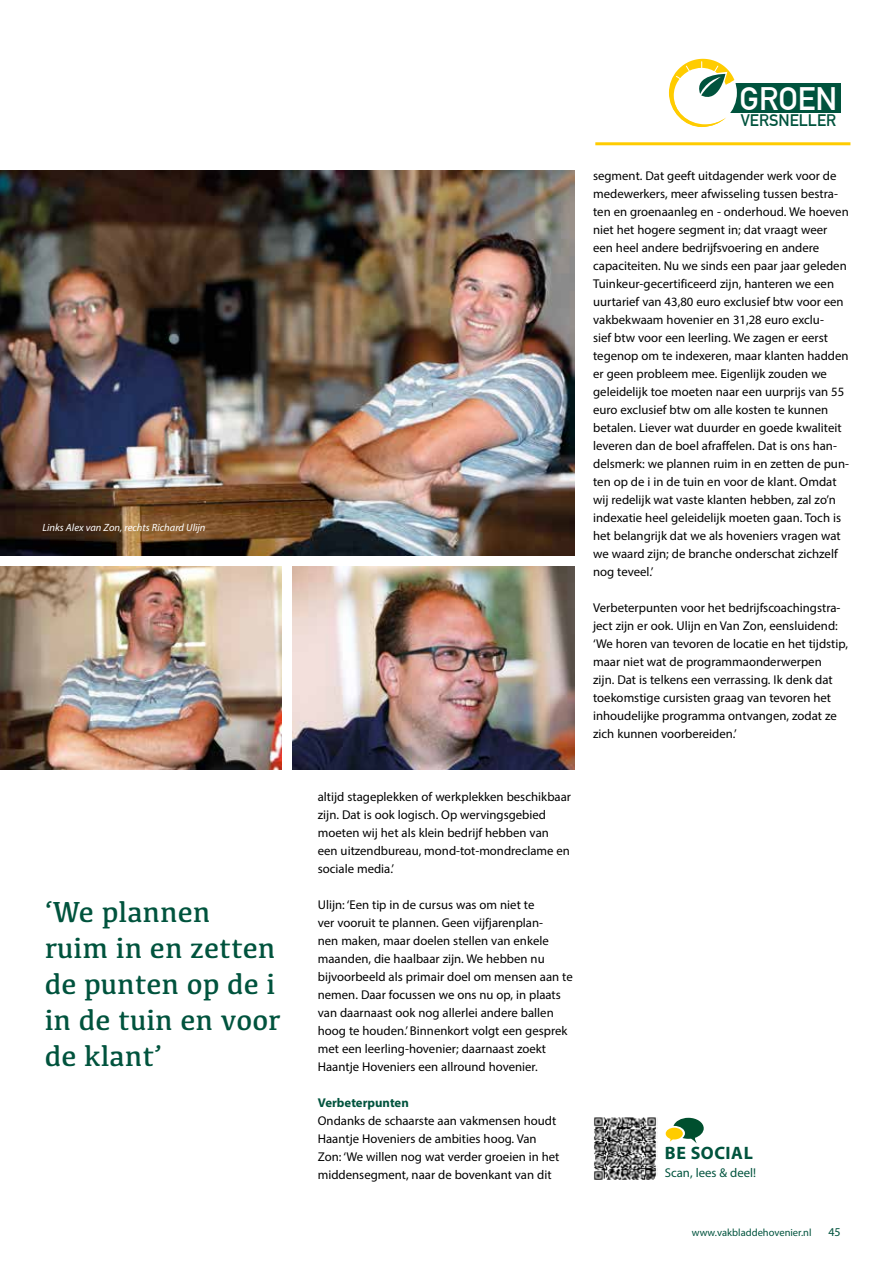
<style>
.page{position:relative;width:893px;height:1263px;background:#fff}
.page>*{position:absolute;margin:0;border:0;box-sizing:border-box;transform-origin:0 0}
.t1{font:700 31.8px "DIN Alternate";color:#fff}
.t2{font:30px/36px "Kefa";color:#00533d}
.t3{font:700 18px "Myriad Pro";letter-spacing:.03em;color:#00533d}
.t4{font:700 16.35px "DIN Alternate";color:#00533d}
.t5{font:12.75px/18px "Myriad Pro";color:#000}
.t6{font:12.75px "Myriad Pro";color:#00533d}
.t7{font:700 12.75px "Myriad Pro";color:#00533d}
.t8{font:12px "Myriad Pro";color:#00533d}
.t9{font:italic 10.5px "Myriad Pro";color:#fff}
.t10{font:10.5px "Myriad Pro";color:#00533d}
</style>
<div class="page">
<hr style="left:595px;top:142px;width:255px;height:3px;background:#fc0">
<img style="left:0;top:566px;width:281px;height:204px">
<img style="left:293px;top:566px;width:281px;height:204px">
<img style="left:0;top:170px;width:574px;height:386px">
<div style="left:728px;top:84px;width:113px;height:29px;background:#00533d"></div>
<svg style="left:669px;top:59px;width:65px;height:68px"></svg>
<img style="left:594px;top:1117px;width:64px;height:62px">
<svg style="left:666px;top:1118px;width:38px;height:25px"></svg>
<p class="t9" style="left:43px;top:521px;width:165px">Links Alex van Zon, rechts Richard Ulijn</p>
<h2 class="t2" style="left:45px;top:893px;width:238px">‘We plannen ruim in en zetten de punten op de i in de tuin en voor de klant’</h2>
<h1 class="t1" style="left:740px;top:74px;width:99px">GROEN</h1>
<p class="t4" style="left:741px;top:108px;width:97px">VERSNELLER</p>
<p class="t5" style="left:593px;top:167px;width:257px">segment. Dat geeft uitdagender werk voor de medewerkers, meer afwisseling tussen bestra&shy;ten en groenaanleg en - onderhoud. We hoeven niet het hogere segment in; dat vraagt weer een heel andere bedrijfsvoering en andere capaciteiten. Nu we sinds een paar jaar geleden Tuinkeur-gecertificeerd zijn, hanteren we een uurtarief van 43,80 euro exclusief btw voor een vakbekwaam hovenier en 31,28 euro exclu-<br>sief btw voor een leerling. We zagen er eerst tegenop om te indexeren, maar klanten hadden er geen probleem mee. Eigenlijk zouden we geleidelijk toe moeten naar een uurprijs van 55 euro exclusief btw om alle kosten te kunnen betalen. Liever wat duurder en goede kwaliteit leveren dan de boel afraffelen. Dat is ons han&shy;delsmerk: we plannen ruim in en zetten de pun&shy;ten op de i in de tuin en voor de klant. Omdat wij redelijk wat vaste klanten hebben, zal zo’n indexatie heel geleidelijk moeten gaan. Toch is het belangrijk dat we als hoveniers vragen wat we waard zijn; de branche onderschat zichzelf nog teveel.’</p>
<p class="t5" style="left:593px;top:599px;width:256px">Verbeterpunten voor het bedrijfscoachingstra&shy;ject zijn er ook. Ulijn en Van Zon, eensluidend: ‘We horen van tevoren de locatie en het tijdstip, maar niet wat de programmaonderwerpen<br>zijn. Dat is telkens een verrassing. Ik denk dat toekomstige cursisten graag van tevoren het inhoudelijke programma ontvangen, zodat ze zich kunnen voorbereiden.’</p>
<p class="t5" style="left:318px;top:788px;width:255px">altijd stageplekken of werkplekken beschikbaar zijn. Dat is ook logisch. Op wervingsgebied moeten wij het als klein bedrijf hebben van een uitzendbureau, mond-tot-mondreclame en sociale media.’</p>
<p class="t5" style="left:318px;top:896px;width:256px">Ulijn: ‘Een tip in de cursus was om niet te<br>ver vooruit te plannen. Geen vijfjarenplan-<br>nen maken, maar doelen stellen van enkele maanden, die haalbaar zijn. We hebben nu bijvoorbeeld als primair doel om mensen aan te nemen. Daar focussen we ons nu op, in plaats van daarnaast ook nog allerlei andere ballen hoog te houden.’ Binnenkort volgt een gesprek met een leerling-hovenier; daarnaast zoekt Haantje Hoveniers een allround hovenier.</p>
<p class="t7" style="left:318px;top:1094px;width:92px">Verbeterpunten</p>
<p class="t5" style="left:318px;top:1112px;width:243px">Ondanks de schaarste aan vakmensen houdt Haantje Hoveniers de ambities hoog. Van Zon: ‘We willen nog wat verder groeien in het middensegment, naar de bovenkant van dit</p>
<h3 class="t3" style="left:665px;top:1141px;width:89px">BE SOCIAL</h3>
<p class="t6" style="left:665px;top:1165px;width:93px">Scan, lees &amp; deel!</p>
<p class="t10" style="left:692px;top:1226px;width:121px">www.vakbladdehovenier.nl</p>
<p class="t8" style="left:828px;top:1224px;width:14px">45</p>
</div>
